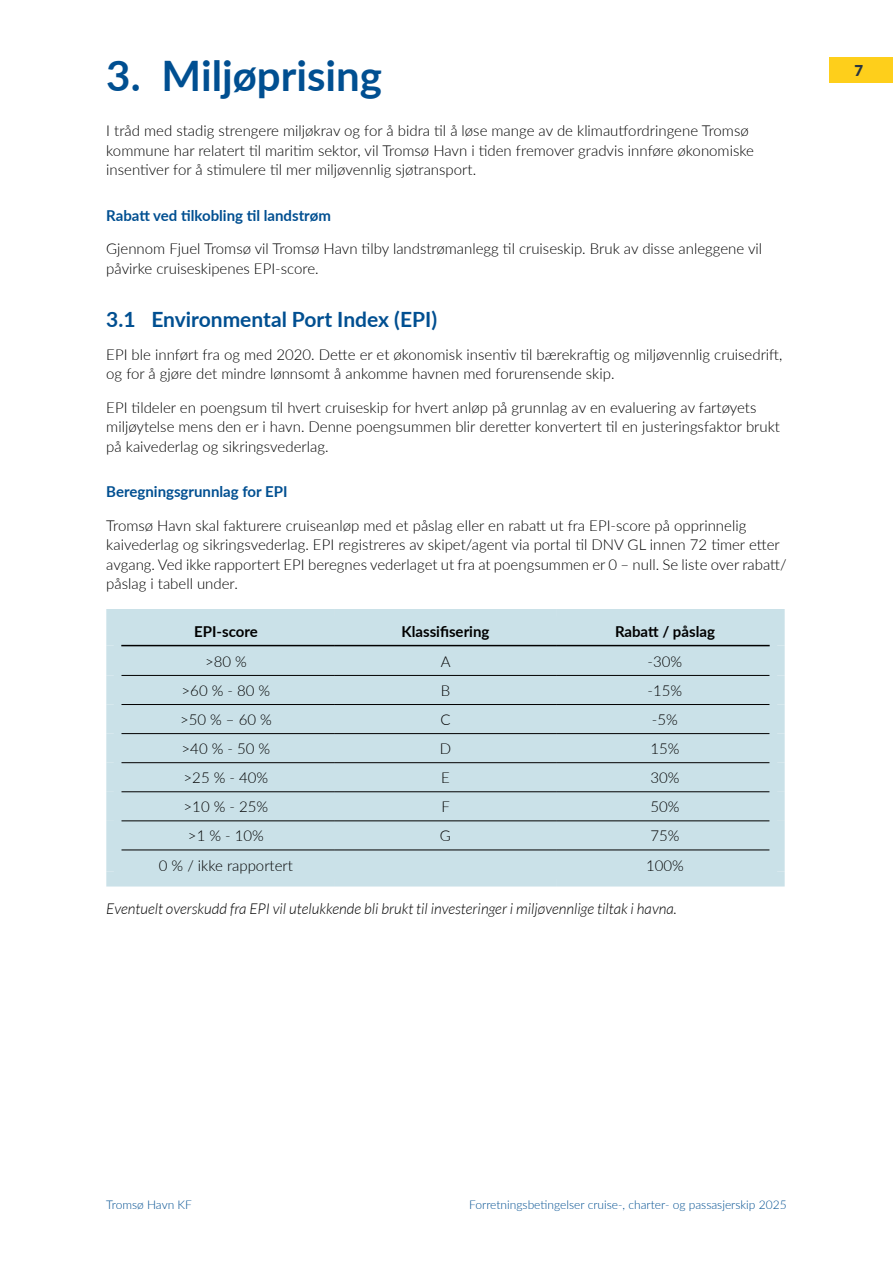
<style>
.page{position:relative;width:893px;height:1263px;background:#fff}
.page>*{position:absolute;margin:0;border:0;box-sizing:border-box;transform-origin:0 0}
.t1{font:700 42px "Lato";color:#004f91}
.t2{font:700 21px "Lato";color:#004f91}
.t3{font:300 15px/19.5px "Lato";color:#000}
.t4{font:italic 300 15px "Lato";color:#000}
.t5{font:700 15px "Lato";color:#004f91}
.t6{font:700 15px "Lato";color:#000}
.t7{font:900 15px "Lato";color:#283542}
.t8{font:300 12px "Lato";color:#004f91}
</style>
<div class="page">
<div style="left:829px;top:57px;width:64px;height:26px;background:#fecf1b"></div>
<div style="left:121px;top:624px;width:649px;height:247px;background:#cae1e8"></div>
<hr style="left:121px;top:675px;width:214px;height:1px;background:#000">
<hr style="left:335px;top:675px;width:221px;height:1px;background:#000">
<hr style="left:556px;top:675px;width:214px;height:1px;background:#000">
<hr style="left:121px;top:704px;width:214px;height:1px;background:#000">
<hr style="left:335px;top:704px;width:221px;height:1px;background:#000">
<hr style="left:556px;top:704px;width:214px;height:1px;background:#000">
<hr style="left:121px;top:733px;width:214px;height:1px;background:#000">
<hr style="left:335px;top:733px;width:221px;height:1px;background:#000">
<hr style="left:556px;top:733px;width:214px;height:1px;background:#000">
<hr style="left:121px;top:762px;width:214px;height:1px;background:#000">
<hr style="left:335px;top:762px;width:221px;height:1px;background:#000">
<hr style="left:556px;top:762px;width:214px;height:1px;background:#000">
<hr style="left:121px;top:791px;width:214px;height:1px;background:#000">
<hr style="left:335px;top:791px;width:221px;height:1px;background:#000">
<hr style="left:556px;top:791px;width:214px;height:1px;background:#000">
<hr style="left:121px;top:821px;width:214px;height:1px;background:#000">
<hr style="left:335px;top:821px;width:221px;height:1px;background:#000">
<hr style="left:556px;top:821px;width:214px;height:1px;background:#000">
<hr style="left:121px;top:850px;width:214px;height:1px;background:#000">
<hr style="left:335px;top:850px;width:221px;height:1px;background:#000">
<hr style="left:556px;top:850px;width:214px;height:1px;background:#000">
<div style="left:106px;top:609px;width:229px;height:15px;background:#cae1e8"></div>
<div style="left:106px;top:624px;width:15px;height:22px;background:#cae1e8"></div>
<div style="left:335px;top:609px;width:221px;height:15px;background:#cae1e8"></div>
<div style="left:556px;top:609px;width:229px;height:15px;background:#cae1e8"></div>
<div style="left:770px;top:624px;width:15px;height:22px;background:#cae1e8"></div>
<div style="left:106px;top:646px;width:15px;height:29px;background:#cae1e8"></div>
<div style="left:770px;top:646px;width:15px;height:29px;background:#cae1e8"></div>
<div style="left:106px;top:675px;width:15px;height:29px;background:#cae1e8"></div>
<div style="left:770px;top:675px;width:15px;height:29px;background:#cae1e8"></div>
<div style="left:106px;top:704px;width:15px;height:30px;background:#cae1e8"></div>
<div style="left:770px;top:704px;width:15px;height:30px;background:#cae1e8"></div>
<div style="left:106px;top:734px;width:15px;height:29px;background:#cae1e8"></div>
<div style="left:770px;top:734px;width:15px;height:29px;background:#cae1e8"></div>
<div style="left:106px;top:763px;width:15px;height:29px;background:#cae1e8"></div>
<div style="left:770px;top:763px;width:15px;height:29px;background:#cae1e8"></div>
<div style="left:106px;top:792px;width:15px;height:29px;background:#cae1e8"></div>
<div style="left:770px;top:792px;width:15px;height:29px;background:#cae1e8"></div>
<div style="left:106px;top:821px;width:15px;height:29px;background:#cae1e8"></div>
<div style="left:770px;top:821px;width:15px;height:29px;background:#cae1e8"></div>
<div style="left:106px;top:850px;width:15px;height:21px;background:#cae1e8"></div>
<div style="left:770px;top:850px;width:15px;height:21px;background:#cae1e8"></div>
<div style="left:106px;top:871px;width:229px;height:15px;background:#cae1e8"></div>
<div style="left:335px;top:871px;width:221px;height:15px;background:#cae1e8"></div>
<div style="left:556px;top:871px;width:229px;height:15px;background:#cae1e8"></div>
<hr style="left:121px;top:645px;width:214px;height:1px;background:#000">
<hr style="left:335px;top:645px;width:221px;height:1px;background:#000">
<hr style="left:556px;top:645px;width:214px;height:1px;background:#000">
<h1 class="t1" style="left:106px;top:45px;width:277px">3. Miljøprising</h1>
<p class="t3" style="left:106px;top:121px;width:649px">I tråd med stadig strengere miljøkrav og for å bidra til å løse mange av de klimautfordringene Tromsø kommune har relatert til maritim sektor, vil Tromsø Havn i tiden fremover gradvis innføre økonomiske insentiver for å stimulere til mer miljøvennlig sjøtransport.</p>
<p class="t5" style="left:106px;top:204px;width:226px">Rabatt ved tilkobling til landstrøm</p>
<p class="t3" style="left:106px;top:239px;width:657px">Gjennom Fjuel Tromsø vil Tromsø Havn tilby landstrømanlegg til cruiseskip. Bruk av disse anleggene vil påvirke cruiseskipenes EPI-score.</p>
<h2 class="t2" style="left:106px;top:303px;width:332px">3.1 Environmental Port Index (EPI)</h2>
<p class="t3" style="left:106px;top:344px;width:678px">EPI ble innført fra og med 2020. Dette er et økonomisk insentiv til bærekraftig og miljøvennlig cruisedrift, og for å gjøre det mindre lønnsomt å ankomme havnen med forurensende skip.</p>
<p class="t3" style="left:106px;top:397px;width:675px">EPI tildeler en poengsum til hvert cruiseskip for hvert anløp på grunnlag av en evaluering av fartøyets miljøytelse mens den er i havn. Denne poengsummen blir deretter konvertert til en justeringsfaktor brukt på kaivederlag og sikringsvederlag.</p>
<p class="t5" style="left:106px;top:481px;width:183px">Beregningsgrunnlag for EPI</p>
<p class="t3" style="left:106px;top:515px;width:682px">Tromsø Havn skal fakturere cruiseanløp med et påslag eller en rabatt ut fra EPI-score på opprinnelig kaivederlag og sikringsvederlag. EPI registreres av skipet/agent via portal til DNV GL innen 72 timer etter avgang. Ved ikke rapportert EPI beregnes vederlaget ut fra at poengsummen er 0 – null. Se liste over rabatt/ påslag i tabell under.</p>
<p class="t6" style="left:194px;top:621px;width:65px">EPI-score</p>
<p class="t6" style="left:401px;top:621px;width:89px">Klassifisering</p>
<p class="t6" style="left:615px;top:621px;width:101px">Rabatt / påslag</p>
<p class="t3" style="left:205px;top:651px;width:43px">&gt;80 %</p>
<p class="t3" style="left:441px;top:651px;width:11px">A</p>
<p class="t3" style="left:648px;top:651px;width:36px">-30%</p>
<p class="t3" style="left:182px;top:680px;width:90px">&gt;60 % - 80 %</p>
<p class="t3" style="left:441px;top:680px;width:11px">B</p>
<p class="t3" style="left:648px;top:680px;width:36px">-15%</p>
<p class="t3" style="left:180px;top:709px;width:93px">&gt;50 % – 60 %</p>
<p class="t3" style="left:440px;top:709px;width:12px">C</p>
<p class="t3" style="left:652px;top:709px;width:27px">-5%</p>
<p class="t3" style="left:182px;top:738px;width:90px">&gt;40 % - 50 %</p>
<p class="t3" style="left:440px;top:738px;width:13px">D</p>
<p class="t3" style="left:650px;top:738px;width:31px">15%</p>
<p class="t3" style="left:184px;top:768px;width:86px">&gt;25 % - 40%</p>
<p class="t3" style="left:441px;top:768px;width:10px">E</p>
<p class="t3" style="left:650px;top:768px;width:31px">30%</p>
<p class="t3" style="left:184px;top:797px;width:86px">&gt;10 % - 25%</p>
<p class="t3" style="left:441px;top:797px;width:10px">F</p>
<p class="t3" style="left:650px;top:797px;width:31px">50%</p>
<p class="t3" style="left:188px;top:826px;width:77px">&gt;1 % - 10%</p>
<p class="t3" style="left:440px;top:826px;width:13px">G</p>
<p class="t3" style="left:650px;top:826px;width:31px">75%</p>
<p class="t3" style="left:159px;top:855px;width:136px">0 % / ikke rapportert</p>
<p class="t3" style="left:646px;top:855px;width:39px">100%</p>
<p class="t4" style="left:106px;top:900px;width:572px">Eventuelt overskudd fra EPI vil utelukkende bli brukt til investeringer i miljøvennlige tiltak i havna.</p>
<p class="t7" style="left:854px;top:59px;width:10px">7</p>
<p class="t8" style="left:106px;top:1197px;width:87px">Tromsø Havn KF</p>
<p class="t8" style="left:469px;top:1197px;width:319px">Forretningsbetingelser cruise-, charter- og passasjerskip 2025</p>
</div>
